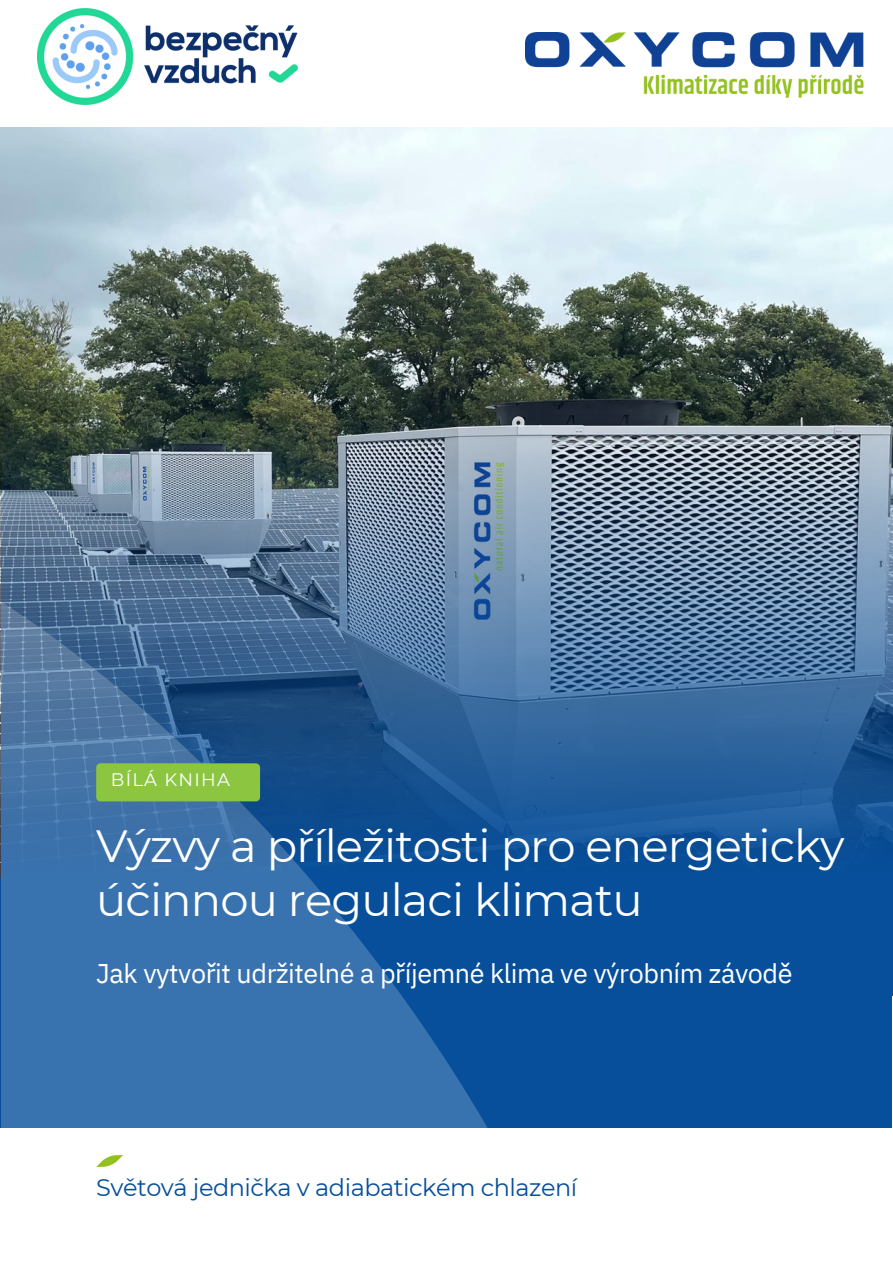
<style>
.page{position:relative;width:893px;height:1264px;background:#fff}
.page>*{position:absolute;margin:0;border:0;box-sizing:border-box;transform-origin:0 0}
.t1{font:45px/54px "Montserrat";letter-spacing:-.02em;color:#fff}
.t2{font:27px "IBM Plex Sans";letter-spacing:-.015em;color:#fff}
.t3{font:24px "Montserrat";letter-spacing:-.02em;color:#074f9b}
.t4{font:18px "Montserrat";letter-spacing:.07em;color:#fff}
</style>
<div class="page">
<img style="left:0;top:127px;width:892px;height:386px">
<img style="left:1px;top:415px;width:891px;height:580px">
<div style="left:1px;top:878px;width:890px;height:250px;background:#074f9b"></div>
<svg style="left:0;top:513px;width:558px;height:615px;background:#376aa0"></svg>
<div style="left:96px;top:763px;width:164px;height:38px;background:#8cc640;border-radius:4px"></div>
<svg style="left:96px;top:1155px;width:27px;height:12px"></svg>
<img style="left:525px;top:33px;width:338px;height:65px">
<img style="left:38px;top:9px;width:260px;height:95px">
<p class="t4" style="left:111px;top:769px;width:121px">BÍLÁ KNIHA</p>
<p class="t1" style="left:96px;top:818px;width:749px">Výzvy a příležitosti pro energeticky účinnou regulaci klimatu</p>
<p class="t2" style="left:96px;top:955px;width:697px">Jak vytvořit udržitelné a příjemné klima ve výrobním závodě</p>
<p class="t3" style="left:96px;top:1172px;width:482px">Světová jednička v adiabatickém chlazení</p>
</div>
